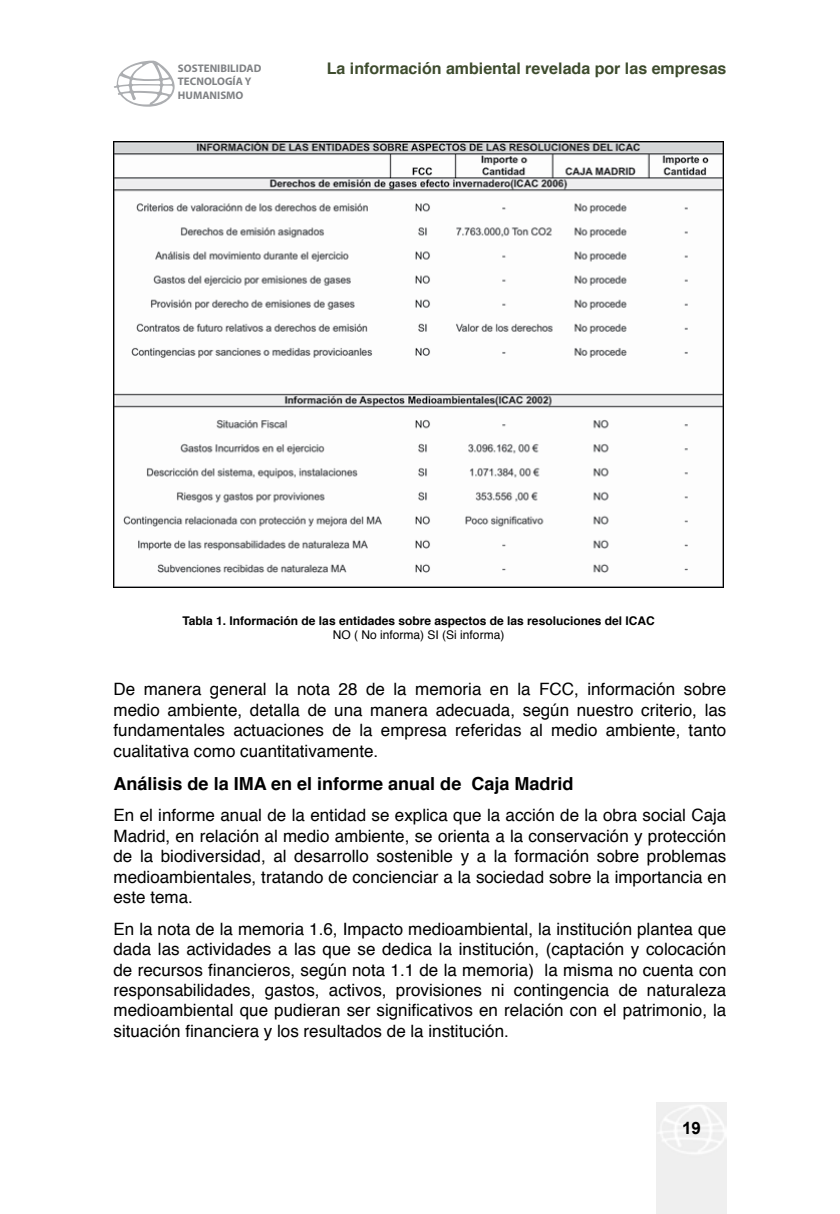
<style>
.page{position:relative;width:840px;height:1214px;background:#fff}
.page>*{position:absolute;margin:0;border:0;box-sizing:border-box;transform-origin:0 0}
.t1{font:700 18px "Helvetica";color:#000}
.t2{font:17px/20.4px "Helvetica";color:#000;text-align:justify}
.t3{font:700 17px "Arial";color:#000}
.t4{font:700 16px "Helvetica";color:#3e4c2e}
.t5{font:700 12px "Helvetica";color:#000}
.t6{font:12px "Helvetica";color:#000}
.t7{font:700 11px/13.2px "Myriad Pro";color:#808285}
</style>
<div class="page">
<img style="left:113px;top:142px;width:610px;height:445px">
<svg style="left:114px;top:60px;width:61px;height:47px"></svg>
<p class="t7" style="left:178px;top:61px;width:85px">SOSTENIBILIDAD<br>TECNOLOGÍA Y<br>HUMANISMO</p>
<p class="t4" style="left:326px;top:55px;width:401px">La información ambiental revelada por las empresas</p>
<p class="t5" style="left:182px;top:610px;width:473px">Tabla 1. Información de las entidades sobre aspectos de las resoluciones del ICAC</p>
<p class="t6" style="left:332px;top:625px;width:173px">NO ( No informa) SI (Si informa)</p>
<p class="t2" style="left:113px;top:679px;width:614px">De manera general la nota 28 de la memoria en la FCC, información sobre medio ambiente, detalla de una manera adecuada, según nuestro criterio, las fundamentales actuaciones de la empresa referidas al medio ambiente, tanto cualitativa como cuantitativamente.</p>
<p class="t1" style="left:113px;top:768px;width:461px">Análisis de la IMA en el informe anual de Caja Madrid</p>
<p class="t2" style="left:113px;top:805px;width:614px">En el informe anual de la entidad se explica que la acción de la obra social Caja Madrid, en relación al medio ambiente, se orienta a la conservación y protección de la biodiversidad, al desarrollo sostenible y a la formación sobre problemas medioambientales, tratando de concienciar a la sociedad sobre la importancia en este tema.</p>
<p class="t2" style="left:113px;top:919px;width:614px">En la nota de la memoria 1.6, Impacto medioambiental, la institución plantea que dada las actividades a las que se dedica la institución, (captación y colocación de recursos financieros, según nota 1.1 de la memoria) la misma no cuenta con responsabilidades, gastos, activos, provisiones ni contingencia de naturaleza medioambiental que pudieran ser significativos en relación con el patrimonio, la situación financiera y los resultados de la institución.</p>
<p class="t3" style="left:681px;top:1116px;width:20px">19</p>
</div>
